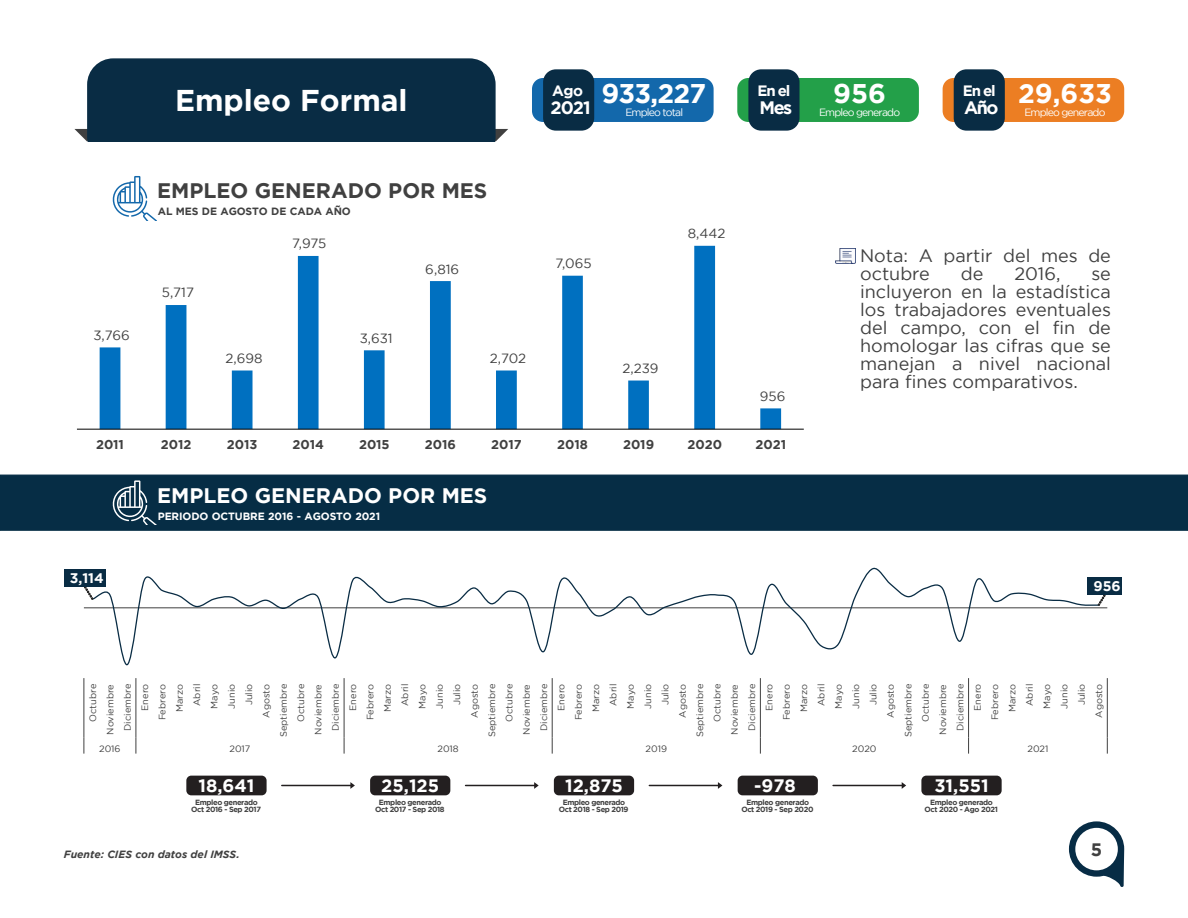
<style>
.page{position:relative;width:1188px;height:918px;background:#fff}
.page>*{position:absolute;margin:0;border:0;box-sizing:border-box;transform-origin:0 0}
.t1{font:700 30px "Gotham";color:#fff}
.t2{font:700 27px "Gotham";color:#fff}
.t3{font:700 21px "Gotham";color:#fff}
.t4{font:700 21px "Gotham";color:#404040}
.t5{font:18px/18px "Gotham";color:#404040}
.t6{font:700 18px "Gotham";color:#fff}
.t7{font:700 18px "Gotham";color:#404040}
.t8{font:700 15px "Gotham";letter-spacing:-.08em;color:#fff}
.t9{font:700 13.95px "Gotham";color:#fff}
.t10{font:13.35px "Gotham";color:#404040}
.t11{font:700 12.75px "Gotham";color:#404040}
.t12{font:10.5px "Gotham";letter-spacing:-.08em;color:#fff}
.t13{font:700 10.5px "Gotham";letter-spacing:-.01em;color:#fff}
.t14{font:italic 700 10.5px "Gotham";color:#404040}
.t15{font:700 10.5px "Gotham";letter-spacing:-.01em;color:#404040}
.t16{font:9.3px/17.4px "Gotham";color:#404040;text-align:right}
.t17{font:700 7.5px/7.5px "Gotham";letter-spacing:-.05em;color:#404040;text-align:center}
</style>
<div class="page">
<svg style="left:100px;top:246px;width:681px;height:183px"></svg>
<hr style="left:77px;top:429px;width:727px;height:1px;background:#000">
<div style="left:0;top:475px;width:1188px;height:55px;background:#062d45"></div>
<svg style="left:113px;top:480px;width:44px;height:45px"></svg>
<svg style="left:1069px;top:821px;width:55px;height:66px"></svg>
<div style="left:1075px;top:828px;width:43px;height:42px;background:#fff;border-radius:50%"></div>
<div style="left:943px;top:78px;width:181px;height:44px;background:#ec7e23;border-radius:11px"></div>
<div style="left:954px;top:69px;width:51px;height:62px;background:#092c44;border-radius:13px"></div>
<div style="left:532px;top:78px;width:182px;height:44px;background:#1368ab;border-radius:11px"></div>
<div style="left:543px;top:69px;width:51px;height:62px;background:#092c44;border-radius:13px"></div>
<div style="left:737px;top:78px;width:182px;height:44px;background:#23a049;border-radius:11px"></div>
<div style="left:748px;top:69px;width:52px;height:62px;background:#092c44;border-radius:13px"></div>
<img style="left:835px;top:248px;width:21px;height:15px">
<svg style="left:74px;top:58px;width:434px;height:84px"></svg>
<div style="left:186px;top:776px;width:81px;height:19px;background:#231f20;border-radius:5px"></div>
<div style="left:370px;top:776px;width:80px;height:19px;background:#231f20;border-radius:5px"></div>
<div style="left:554px;top:776px;width:80px;height:19px;background:#231f20;border-radius:5px"></div>
<div style="left:921px;top:776px;width:81px;height:19px;background:#231f20;border-radius:5px"></div>
<div style="left:738px;top:776px;width:80px;height:19px;background:#231f20;border-radius:5px"></div>
<svg style="left:350px;top:782px;width:5px;height:7px"></svg>
<hr style="left:282px;top:785px;width:69px;height:1px;background:#231f20">
<svg style="left:534px;top:782px;width:5px;height:7px"></svg>
<hr style="left:466px;top:785px;width:69px;height:1px;background:#231f20">
<svg style="left:718px;top:782px;width:4px;height:7px"></svg>
<hr style="left:649px;top:785px;width:70px;height:1px;background:#231f20">
<svg style="left:902px;top:782px;width:4px;height:7px"></svg>
<hr style="left:833px;top:785px;width:70px;height:1px;background:#231f20">
<svg style="left:113px;top:176px;width:44px;height:44px"></svg>
<hr style="left:84px;top:608px;width:1023px;height:1px;background:#404040">
<hr style="left:84px;top:678px;width:1px;height:60px;background:#404040">
<hr style="left:136px;top:678px;width:1px;height:60px;background:#404040">
<hr style="left:344px;top:678px;width:1px;height:60px;background:#404040">
<hr style="left:552px;top:678px;width:1px;height:60px;background:#404040">
<hr style="left:760px;top:678px;width:1px;height:60px;background:#404040">
<hr style="left:968px;top:678px;width:1px;height:60px;background:#404040">
<hr style="left:1107px;top:678px;width:1px;height:60px;background:#404040">
<svg style="left:84px;top:738px;width:1px;height:16px"></svg>
<svg style="left:136px;top:738px;width:1px;height:16px"></svg>
<svg style="left:344px;top:738px;width:1px;height:16px"></svg>
<svg style="left:552px;top:738px;width:1px;height:16px"></svg>
<svg style="left:760px;top:738px;width:1px;height:16px"></svg>
<svg style="left:968px;top:738px;width:1px;height:16px"></svg>
<svg style="left:1107px;top:738px;width:1px;height:16px"></svg>
<svg style="left:91px;top:567px;width:1009px;height:99px"></svg>
<svg style="left:84px;top:587px;width:9px;height:12px"></svg>
<svg style="left:1098px;top:595px;width:7px;height:11px"></svg>
<div style="left:64px;top:569px;width:42px;height:17px;background:#092c44"></div>
<div style="left:1088px;top:577px;width:34px;height:18px;background:#092c44"></div>
<h3 class="t10" style="left:94px;top:330px;width:38px">3,766</h3>
<h1 class="t1" style="left:175px;top:89px;width:234px">Empleo Formal</h1>
<h3 class="t8" style="left:552px;top:86px;width:33px">Ago</h3>
<h2 class="t2" style="left:1018px;top:83px;width:95px">29,633</h2>
<h2 class="t2" style="left:602px;top:83px;width:106px">933,227</h2>
<h3 class="t8" style="left:758px;top:86px;width:34px">En el</h3>
<h2 class="t2" style="left:833px;top:83px;width:54px">956</h2>
<h3 class="t8" style="left:963px;top:86px;width:34px">En el</h3>
<h3 class="t6" style="left:964px;top:101px;width:36px">Año</h3>
<p class="t12" style="left:1024px;top:109px;width:83px">Empleo generado</p>
<h3 class="t6" style="left:550px;top:101px;width:42px">2021</h3>
<p class="t12" style="left:625px;top:109px;width:59px">Empleo total</p>
<h3 class="t6" style="left:760px;top:101px;width:34px">Mes</h3>
<p class="t12" style="left:819px;top:109px;width:83px">Empleo generado</p>
<h3 class="t4" style="left:157px;top:183px;width:332px">EMPLEO GENERADO POR MES</h3>
<p class="t15" style="left:158px;top:208px;width:194px">AL MES DE AGOSTO DE CADA AÑO</p>
<h3 class="t10" style="left:162px;top:288px;width:34px">5,717</h3>
<h3 class="t10" style="left:292px;top:239px;width:36px">7,975</h3>
<h3 class="t10" style="left:226px;top:353px;width:39px">2,698</h3>
<h3 class="t10" style="left:360px;top:333px;width:35px">3,631</h3>
<h3 class="t10" style="left:425px;top:264px;width:35px">6,816</h3>
<h3 class="t10" style="left:490px;top:353px;width:38px">2,702</h3>
<h3 class="t10" style="left:556px;top:258px;width:38px">7,065</h3>
<h3 class="t10" style="left:688px;top:228px;width:39px">8,442</h3>
<h3 class="t10" style="left:623px;top:363px;width:38px">2,239</h3>
<h3 class="t10" style="left:760px;top:391px;width:27px">956</h3>
<h3 class="t5" style="left:860px;top:248px;width:252px">Nota: A partir del mes de octubre</h3>
<h3 class="t5" style="left:961px;top:266px;width:24px">de</h3>
<h3 class="t5" style="left:1014px;top:266px;width:48px">2016,</h3>
<h3 class="t5" style="left:860px;top:266px;width:252px;text-align:justify;text-indent:231px">se incluyeron en la estadística los trabajadores eventuales del campo, con el fin de homologar las cifras que se manejan a nivel nacional para fines comparativos.</h3>
<h3 class="t11" style="left:96px;top:440px;width:29px">2011</h3>
<h3 class="t11" style="left:161px;top:440px;width:32px">2012</h3>
<h3 class="t11" style="left:227px;top:440px;width:32px">2013</h3>
<h3 class="t11" style="left:293px;top:440px;width:33px">2014</h3>
<h3 class="t11" style="left:359px;top:440px;width:32px">2015</h3>
<h3 class="t11" style="left:425px;top:440px;width:33px">2016</h3>
<h3 class="t11" style="left:491px;top:440px;width:32px">2017</h3>
<h3 class="t11" style="left:557px;top:440px;width:32px">2018</h3>
<h3 class="t11" style="left:623px;top:440px;width:33px">2019</h3>
<h3 class="t11" style="left:688px;top:440px;width:36px">2020</h3>
<h3 class="t11" style="left:756px;top:440px;width:32px">2021</h3>
<h3 class="t3" style="left:157px;top:487px;width:332px">EMPLEO GENERADO POR MES</h3>
<p class="t13" style="left:158px;top:512px;width:224px">PERIODO OCTUBRE 2016 - AGOSTO 2021</p>
<h3 class="t9" style="left:70px;top:573px;width:35px">3,114</h3>
<h3 class="t9" style="left:1094px;top:581px;width:29px">956</h3>
<p class="t16" style="left:85px;top:737px;width:55px;rotate:-90deg">Octubre<br>Noviembre<br>Diciembre<br>Enero<br>Febrero<br>Marzo<br>Abril<br>Mayo<br>Junio<br>Julio<br>Agosto<br>Septiembre<br>Octubre<br>Noviembre<br>Diciembre<br>Enero<br>Febrero<br>Marzo<br>Abril<br>Mayo<br>Junio<br>Julio<br>Agosto<br>Septiembre<br>Octubre<br>Noviembre<br>Diciembre<br>Enero<br>Febrero<br>Marzo<br>Abril<br>Mayo<br>Junio<br>Julio<br>Agosto<br>Septiembre<br>Octubre<br>Noviembre<br>Diciembre<br>Enero<br>Febrero<br>Marzo<br>Abril<br>Mayo<br>Junio<br>Julio<br>Agosto<br>Septiembre<br>Octubre<br>Noviembre<br>Diciembre<br>Enero<br>Febrero<br>Marzo<br>Abril<br>Mayo<br>Junio<br>Julio<br>Agosto</p>
<p class="t16" style="left:99px;top:740px;width:23px">2016</p>
<p class="t16" style="left:229px;top:740px;width:23px">2017</p>
<p class="t16" style="left:437px;top:740px;width:23px">2018</p>
<p class="t16" style="left:646px;top:740px;width:23px">2019</p>
<p class="t16" style="left:852px;top:740px;width:26px">2020</p>
<p class="t16" style="left:1027px;top:740px;width:23px">2021</p>
<h3 class="t6" style="left:198px;top:779px;width:57px">18,641</h3>
<p class="t17" style="left:191px;top:799px;width:71px">Empleo generado<br>Oct 2016 - Sep 2017</p>
<h3 class="t6" style="left:381px;top:779px;width:59px">25,125</h3>
<p class="t17" style="left:375px;top:799px;width:71px">Empleo generado<br>Oct 2017 - Sep 2018</p>
<h3 class="t6" style="left:565px;top:779px;width:59px">12,875</h3>
<p class="t17" style="left:559px;top:799px;width:71px">Empleo generado<br>Oct 2018 - Sep 2019</p>
<h3 class="t6" style="left:754px;top:779px;width:43px">-978</h3>
<p class="t17" style="left:741px;top:799px;width:74px">Empleo generado<br>Oct 2019 - Sep 2020</p>
<h3 class="t6" style="left:934px;top:779px;width:56px">31,551</h3>
<p class="t17" style="left:925px;top:799px;width:75px">Empleo generado<br>Oct 2020 - Ago 2021</p>
<p class="t14" style="left:64px;top:850px;width:177px">Fuente: CIES con datos del IMSS.</p>
<h3 class="t7" style="left:1091px;top:843px;width:13px">5</h3>
</div>
